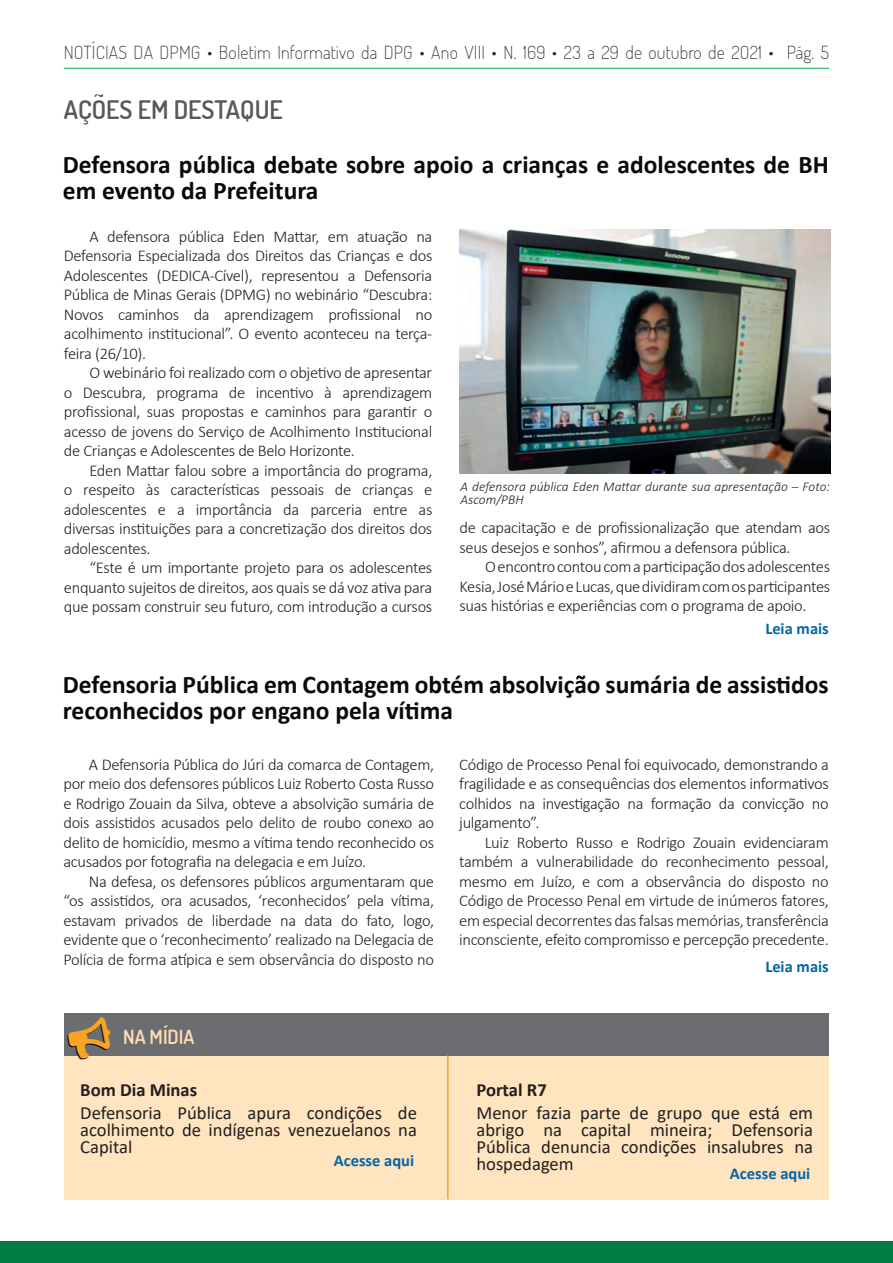
<style>
.page{position:relative;width:893px;height:1263px;background:#fff}
.page>*{position:absolute;margin:0;border:0;box-sizing:border-box;transform-origin:0 0}
.t1{font:700 25.5px/25.5px "Calibri";color:#07090b}
.t2{font:600 25.5px "Dosis";color:#57585a}
.t3{font:600 19.5px "Dosis";color:#fedfb4}
.t4{font:18.6px/17.1px "Calibri";color:#231f20;text-align:justify}
.t5{font:700 18.6px "Calibri";color:#231f20}
.t6{font:200 18px "Dosis";letter-spacing:.01em;color:#231f20}
.t7{font:300 16.5px/19.5px "Calibri";letter-spacing:-.02em;color:#231f20;text-align:justify}
.t8{font:700 16.5px "Calibri";color:#0664a5}
.t9{font:italic 300 13.5px/13.5px "Calibri";color:#231f20}
</style>
<div class="page">
<div style="left:0;top:1241px;width:893px;height:22px;background:#007d42"></div>
<hr style="left:64px;top:68px;width:765px;height:1px;background:#00ab4d">
<div style="left:64px;top:1013px;width:765px;height:186px;background:#fee4bf"></div>
<div style="left:64px;top:1013px;width:765px;height:42px;background:#6c6d70"></div>
<img style="left:459px;top:229px;width:371px;height:244px">
<hr style="left:447px;top:1055px;width:2px;height:144px;background:#f9a325">
<svg style="left:65px;top:1055px;width:48px;height:1px"></svg>
<p class="t6" style="left:64px;top:40px;width:767px">NOTÍCIAS DA DPMG • Boletim Informativo da DPG • Ano VIII • N. 169 • 23 a 29 de outubro de 2O21 • Pág. 5</p>
<h1 class="t2" style="left:64px;top:92px;width:221px">AÇÕES EM DESTAQUE</h1>
<h1 class="t1" style="left:63px;top:152px;width:767px">Defensora pública debate sobre apoio a crianças e adolescentes de BH em evento da Prefeitura</h1>
<p class="t7" style="left:64px;top:226px;width:370px;text-indent:26px">A defensora pública Eden Mattar, em atuação na Defensoria Especializada dos Direitos das Crianças e dos Adolescentes (DEDICA-Cível), representou a Defensoria Pública de Minas Gerais (DPMG) no webinário “Descubra:<br>Novos caminhos da aprendizagem profissional no acolhimento institucional”. O evento aconteceu na terça&shy;feira (26/10).</p>
<p class="t7" style="left:64px;top:363px;width:370px;text-indent:26px">O webinário foi realizado com o objetivo de apresentar o Descubra, programa de incentivo à aprendizagem profissional, suas propostas e caminhos para garantir o acesso de jovens do Serviço de Acolhimento Institucional de Crianças e Adolescentes de Belo Horizonte.</p>
<p class="t7" style="left:64px;top:460px;width:370px;text-indent:26px">Eden Mattar falou sobre a importância do programa, o respeito às características pessoais de crianças e adolescentes e a importância da parceria entre as diversas instituições para a concretização dos direitos dos adolescentes.</p>
<p class="t7" style="left:64px;top:558px;width:370px;text-indent:26px">“Este é um importante projeto para os adolescentes enquanto sujeitos de direitos, aos quais se dá voz ativa para que possam construir seu futuro, com introdução a cursos</p>
<p class="t9" style="left:461px;top:479px;width:371px">A defensora pública Eden Mattar durante sua apresentação – Foto:<br>Ascom/PBH</p>
<p class="t7" style="left:459px;top:518px;width:372px">de capacitação e de profissionalização que atendam aos seus desejos e sonhos”, afirmou a defensora pública.</p>
<p class="t7" style="left:459px;top:557px;width:372px;text-indent:26px">O encontro contou com a participação dos adolescentes Kesia, José Mário e Lucas, que dividiram com os participantes suas histórias e experiências com o programa de apoio.</p>
<p class="t8" style="left:765px;top:617px;width:65px">Leia mais</p>
<h1 class="t1" style="left:63px;top:672px;width:767px">Defensoria Pública em Contagem obtém absolvição sumária de assistidos reconhecidos por engano pela vítima</h1>
<p class="t7" style="left:63px;top:754px;width:372px;text-indent:26px">A Defensoria Pública do Júri da comarca de Contagem, por meio dos defensores públicos Luiz Roberto Costa Russo e Rodrigo Zouain da Silva, obteve a absolvição sumária de dois assistidos acusados pelo delito de roubo conexo ao delito de homicídio, mesmo a vítima tendo reconhecido os acusados por fotografia na delegacia e em Juízo.</p>
<p class="t7" style="left:63px;top:871px;width:372px;text-indent:26px">Na defesa, os defensores públicos argumentaram que “os assistidos, ora acusados, ‘reconhecidos’ pela vítima, estavam privados de liberdade na data do fato, logo, evidente que o ‘reconhecimento’ realizado na Delegacia de Polícia de forma atípica e sem observância do disposto no</p>
<p class="t3" style="left:123px;top:1023px;width:73px">NA MÍDIA</p>
<p class="t5" style="left:80px;top:1076px;width:118px">Bom Dia Minas</p>
<p class="t4" style="left:80px;top:1104px;width:338px">Defensoria Pública apura condições de acolhimento de indígenas venezuelanos na Capital</p>
<p class="t8" style="left:334px;top:1148px;width:82px">Acesse aqui</p>
<p class="t7" style="left:459px;top:754px;width:371px">Código de Processo Penal foi equivocado, demonstrando a fragilidade e as consequências dos elementos informativos colhidos na investigação na formação da convicção no julgamento”.</p>
<p class="t7" style="left:459px;top:832px;width:371px;text-indent:26px">Luiz Roberto Russo e Rodrigo Zouain evidenciaram também a vulnerabilidade do reconhecimento pessoal, mesmo em Juízo, e com a observância do disposto no Código de Processo Penal em virtude de inúmeros fatores, em especial decorrentes das falsas memórias, transferência inconsciente, efeito compromisso e percepção precedente.</p>
<p class="t8" style="left:765px;top:954px;width:65px">Leia mais</p>
<p class="t5" style="left:476px;top:1076px;width:72px">Portal R7</p>
<p class="t4" style="left:476px;top:1104px;width:338px">Menor fazia parte de grupo que está em abrigo na capital mineira; Defensoria Pública denuncia condições insalubres na hospedagem</p>
<p class="t8" style="left:730px;top:1162px;width:82px">Acesse aqui</p>
</div>
